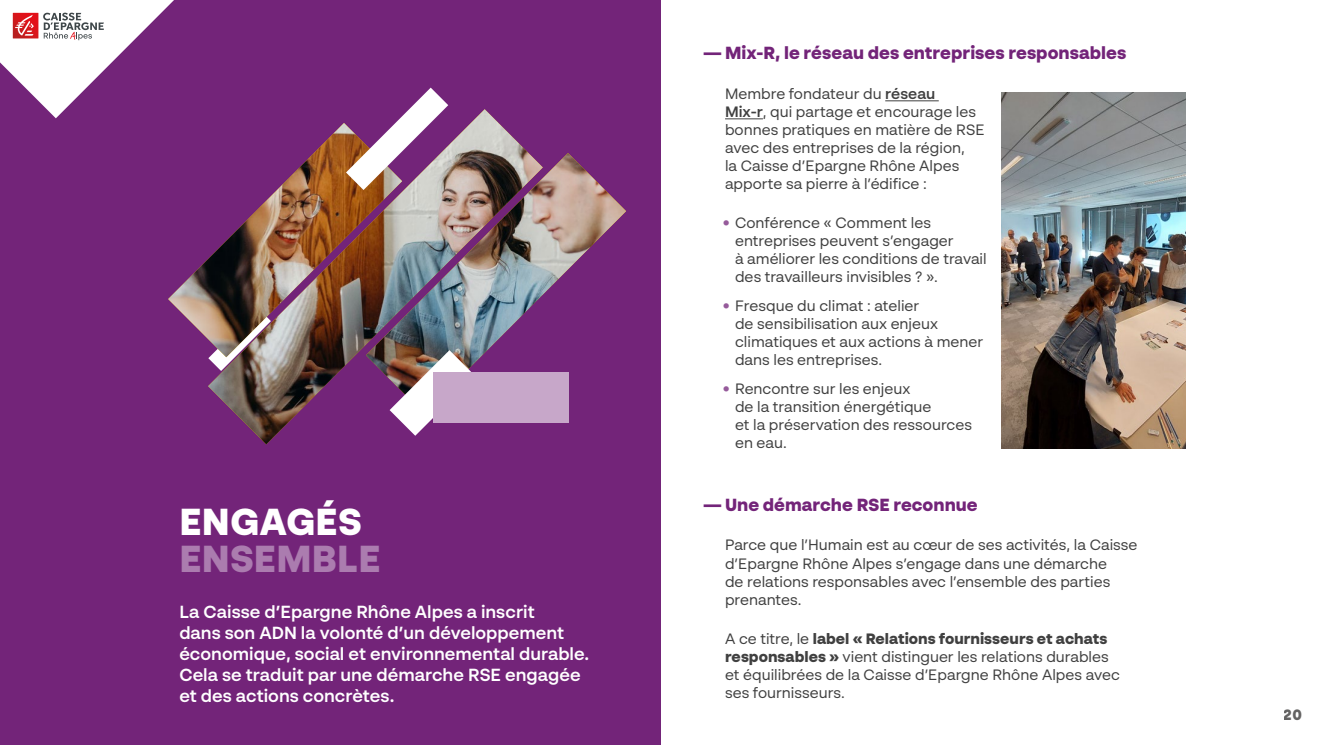
<style>
.page{position:relative;width:1327px;height:745px;background:#fff}
.page>*{position:absolute;margin:0;border:0;box-sizing:border-box;transform-origin:0 0}
.TITRE-03{font:900 37.5px/36.2px "BR Sonoma";letter-spacing:.01em;color:#ab7caf}
.CHAPEAUX-de-titres{font:600 17.5px/21px "BR Sonoma";color:#fff}
.t1{font:900 17.5px "BR Sonoma";color:#732479}
.t2{font:15px/18px "BR Sonoma";color:#404040}
.t3{font:900 15px "BR Sonoma";color:#646363}
.s1{color:#fff}
.s2{font-weight:600}
.s3{font-weight:900;color:#965b9b}
.s4{font-weight:900}
</style>
<div class="page">
<div style="left:0;top:0;width:661px;height:744px;background:#732479"></div>
<img style="left:168px;top:109px;width:458px;height:335px">
<svg style="left:346px;top:88px;width:102px;height:102px"></svg>
<img style="left:390px;top:350px;width:85px;height:85px">
<div style="left:433px;top:372px;width:136px;height:50px;background:#c7a7c9"></div>
<hr style="left:885px;top:100px;width:54px;height:1px;background:#404040">
<hr style="left:725px;top:118px;width:38px;height:1px;background:#404040">
<img style="left:1001px;top:92px;width:185px;height:356px">
<svg style="left:0;top:0;width:194px;height:118px"></svg>
<h2 class="TITRE-03" style="left:180px;top:503px;width:202px"><span class="s1">ENGAGÉS<br></span>ENSEMBLE</h2>
<p class="CHAPEAUX-de-titres" style="left:179px;top:601px;width:411px">La Caisse d’Epargne Rhône Alpes a inscrit<br>dans son ADN la volonté d’un développement économique, social et environnemental durable.<br>Cela se traduit par une démarche RSE engagée et des actions concrètes.</p>
<p class="t1" style="left:704px;top:42px;width:424px">— Mix-R, le réseau des entreprises responsables</p>
<p class="t2" style="left:725px;top:84px;width:261px">Membre fondateur du <span class="s2">réseau<br>Mix-r</span>, qui partage et encourage les bonnes pratiques en matière de RSE avec des entreprises de la région,<br>la Caisse d’Epargne Rhône Alpes apporte sa pierre à l’édifice :</p>
<p class="t2" style="left:735px;top:213px;width:253px;text-indent:-12px"><span class="s3">•</span> Conférence « Comment les entreprises peuvent s’engager<br>à améliorer les conditions de travail des travailleurs invisibles ? ».</p>
<p class="t2" style="left:735px;top:296px;width:250px;text-indent:-12px"><span class="s3">•</span> Fresque du climat : atelier<br>de sensibilisation aux enjeux climatiques et aux actions à mener dans les entreprises.</p>
<p class="t2" style="left:735px;top:378px;width:238px;text-indent:-12px"><span class="s3">•</span> Rencontre sur les enjeux<br>de la transition énergétique<br>et la préservation des ressources en eau.</p>
<p class="t1" style="left:704px;top:494px;width:275px">— Une démarche RSE reconnue</p>
<p class="t2" style="left:725px;top:535px;width:414px">Parce que l’Humain est au cœur de ses activités, la Caisse d’Epargne Rhône Alpes s’engage dans une démarche<br>de relations responsables avec l’ensemble des parties prenantes.</p>
<p class="t2" style="left:725px;top:628px;width:396px">A ce titre, le <span class="s4">label « Relations fournisseurs et achats responsables »</span> vient distinguer les relations durables et équilibrées de la Caisse d’Epargne Rhône Alpes avec ses fournisseurs.</p>
<p class="t3" style="left:1284px;top:705px;width:20px">20</p>
</div>
